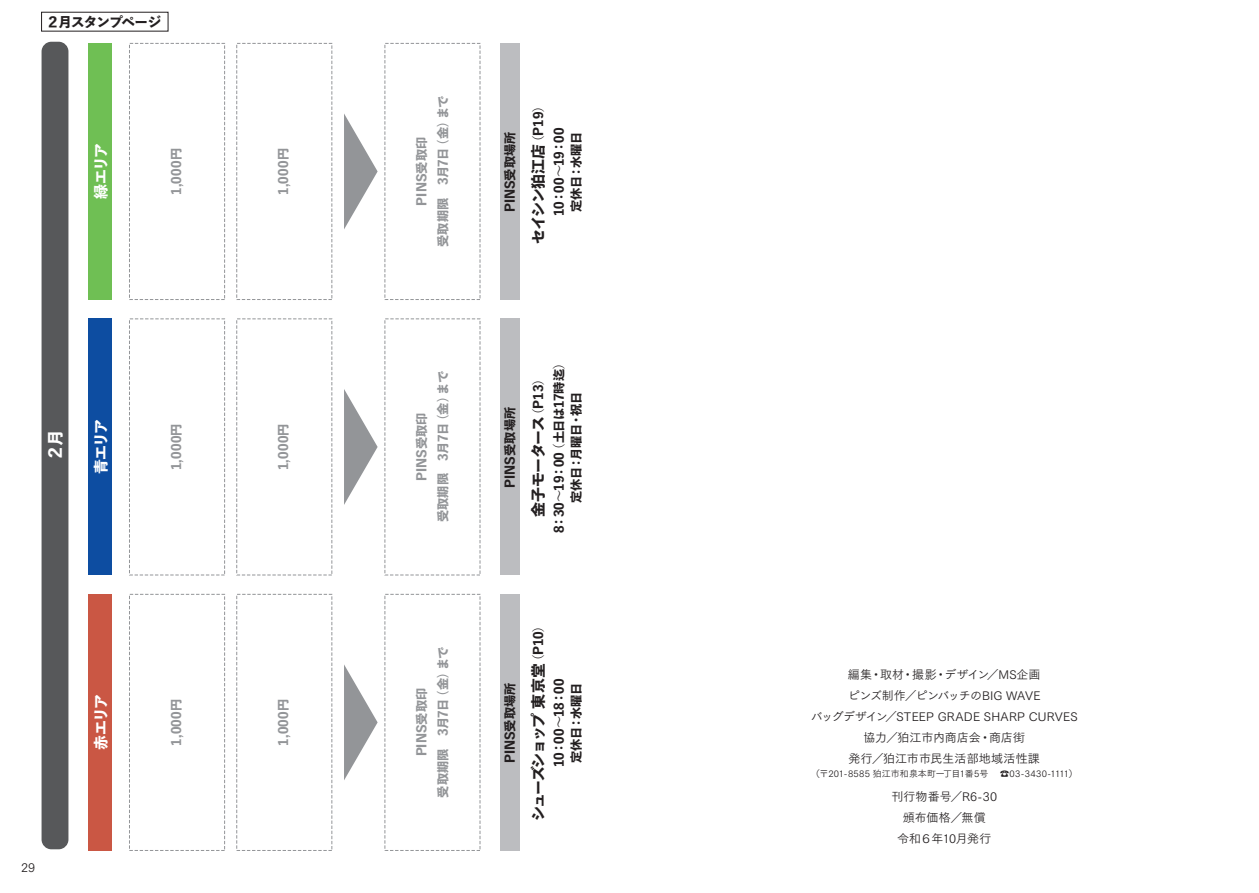
<style>
.page{position:relative;width:1259px;height:893px;background:#fff}
.page>*{position:absolute;margin:0;border:0;box-sizing:border-box;transform-origin:0 0}
.t1{font:800 16.5px "Yu Go Std N";color:#fff}
.t2{font:800 14.85px "Yu Go Std N";letter-spacing:-.095em;color:#231f20}
.t3{font:800 14.85px "Yu Go Std N";letter-spacing:-.115em;color:#fff}
.t4{font:800 14.85px "Yu Go Std N";letter-spacing:-.02em;color:#231f20}
.t5{font:800 14.85px "Yu Go Std N";letter-spacing:-.04em;color:#231f20}
.t6{font:800 13.5px "Yu Go Std N";letter-spacing:-.06em;color:#231f20}
.t7{font:800 12.15px/21.3px "Yu Go Std N";letter-spacing:.01em;color:#939598;text-align:center}
.t8{font:800 12.15px/17.2px "Yu Go Std N";color:#231f20;text-align:center}
.t9{font:12px/21px "Tsuku Go Pro R";letter-spacing:.005em;color:#231f20;text-align:center}
.t10{font:9px "Tsuku Go Pro R";letter-spacing:.01em;color:#231f20}
.s1{font-family:"UD Shin Go NT Pr 6";font-weight:400}
.s2{font-size:12.15px}
</style>
<div class="page">
<div style="left:89px;top:594px;width:23px;height:256px;background:#ca5744"></div>
<div style="left:500px;top:594px;width:19px;height:256px;background:#bcbdc0"></div>
<div style="left:129px;top:594px;width:96px;height:257px;border:1px dashed #939598"></div>
<div style="left:236px;top:594px;width:96px;height:257px;border:1px dashed #939598"></div>
<div style="left:384px;top:594px;width:96px;height:257px;border:1px dashed #939598"></div>
<svg style="left:344px;top:664px;width:33px;height:116px"></svg>
<div style="left:89px;top:319px;width:23px;height:256px;background:#0d4da1"></div>
<div style="left:500px;top:319px;width:19px;height:256px;background:#bcbdc0"></div>
<div style="left:129px;top:318px;width:96px;height:257px;border:1px dashed #939598"></div>
<div style="left:236px;top:318px;width:96px;height:257px;border:1px dashed #939598"></div>
<svg style="left:344px;top:389px;width:33px;height:116px"></svg>
<div style="left:384px;top:318px;width:96px;height:257px;border:1px dashed #939598"></div>
<div style="left:89px;top:43px;width:23px;height:256px;background:#6fbf54"></div>
<div style="left:500px;top:43px;width:19px;height:256px;background:#bcbdc0"></div>
<div style="left:129px;top:43px;width:96px;height:257px;border:1px dashed #939598"></div>
<div style="left:236px;top:43px;width:96px;height:257px;border:1px dashed #939598"></div>
<svg style="left:344px;top:114px;width:33px;height:115px"></svg>
<div style="left:384px;top:43px;width:96px;height:257px;border:1px dashed #939598"></div>
<div style="left:42px;top:42px;width:26px;height:807px;background:#57585a;border-radius:10px"></div>
<p class="t6" style="left:46px;top:11px;width:117px">２月スタンプページ</p>
<p class="t3" style="left:89px;top:199px;width:58px;rotate:-90deg">緑エリア</p>
<p class="t7" style="left:165px;top:195px;width:48px;rotate:-90deg">1,000円</p>
<p class="t7" style="left:273px;top:195px;width:48px;rotate:-90deg">1,000円</p>
<h1 class="t1" style="left:42px;top:461px;width:33px;rotate:-90deg">２月</h1>
<p class="t3" style="left:89px;top:474px;width:57px;rotate:-90deg">青エリア</p>
<p class="t7" style="left:165px;top:470px;width:48px;rotate:-90deg">1,000円</p>
<p class="t7" style="left:273px;top:470px;width:48px;rotate:-90deg">1,000円</p>
<p class="t9" style="left:21px;top:855px;width:16px">29</p>
<p class="t3" style="left:89px;top:750px;width:58px;rotate:-90deg">赤エリア</p>
<p class="t7" style="left:273px;top:746px;width:48px;rotate:-90deg">1,000円</p>
<p class="t7" style="left:165px;top:746px;width:48px;rotate:-90deg">1,000円</p>
<p class="t7" style="left:411px;top:247px;width:153px;rotate:-90deg">PINS受取印<br>受取期限　3月7日<span class="s1">（</span>金<span class="s1">）</span>まで</p>
<p class="t7" style="left:411px;top:522px;width:153px;rotate:-90deg">PINS受取印<br>受取期限　3月7日<span class="s1">（</span>金<span class="s1">）</span>まで</p>
<p class="t7" style="left:411px;top:798px;width:153px;rotate:-90deg">PINS受取印<br>受取期限　3月7日<span class="s1">（</span>金<span class="s1">）</span>まで</p>
<p class="t8" style="left:501px;top:212px;width:82px;rotate:-90deg">PINS受取場所</p>
<p class="t5" style="left:526px;top:244px;width:145px;rotate:-90deg">セイシン狛江店<span class="s2">（P19）</span></p>
<p class="t8" style="left:550px;top:216px;width:90px;rotate:-90deg">10：00～19：00定休日：水曜日</p>
<p class="t8" style="left:501px;top:488px;width:82px;rotate:-90deg">PINS受取場所</p>
<p class="t8" style="left:550px;top:533px;width:178px;rotate:-90deg">8：30～19：00（土日は17時迄）定休日：月曜日・祝日</p>
<p class="t4" style="left:526px;top:517px;width:145px;rotate:-90deg">金子モータース<span class="s2">（P13）</span></p>
<p class="t8" style="left:501px;top:763px;width:82px;rotate:-90deg">PINS受取場所</p>
<p class="t2" style="left:526px;top:821px;width:203px;rotate:-90deg">シューズショップ 東京堂<span class="s2">（P10）</span></p>
<p class="t8" style="left:550px;top:767px;width:90px;rotate:-90deg">10：00～18：00定休日：水曜日</p>
<p class="t9" style="left:811px;top:663px;width:268px">編集・取材・撮影・デザイン／MS企画<br>ピンズ制作／ピンバッチのBIG WAVE<br>バッグデザイン／STEEP GRADE SHARP CURVES協力／狛江市内商店会・商店街<br>発行／狛江市市民生活部地域活性課</p>
<p class="t10" style="left:811px;top:766px;width:268px">（〒201-8585 狛江市和泉本町一丁目1番5号　 ☎03-3430-1111）</p>
<p class="t9" style="left:891px;top:784px;width:107px">刊行物番号／R6-30頒布価格／無償<br>令和６年10月発行</p>
</div>
